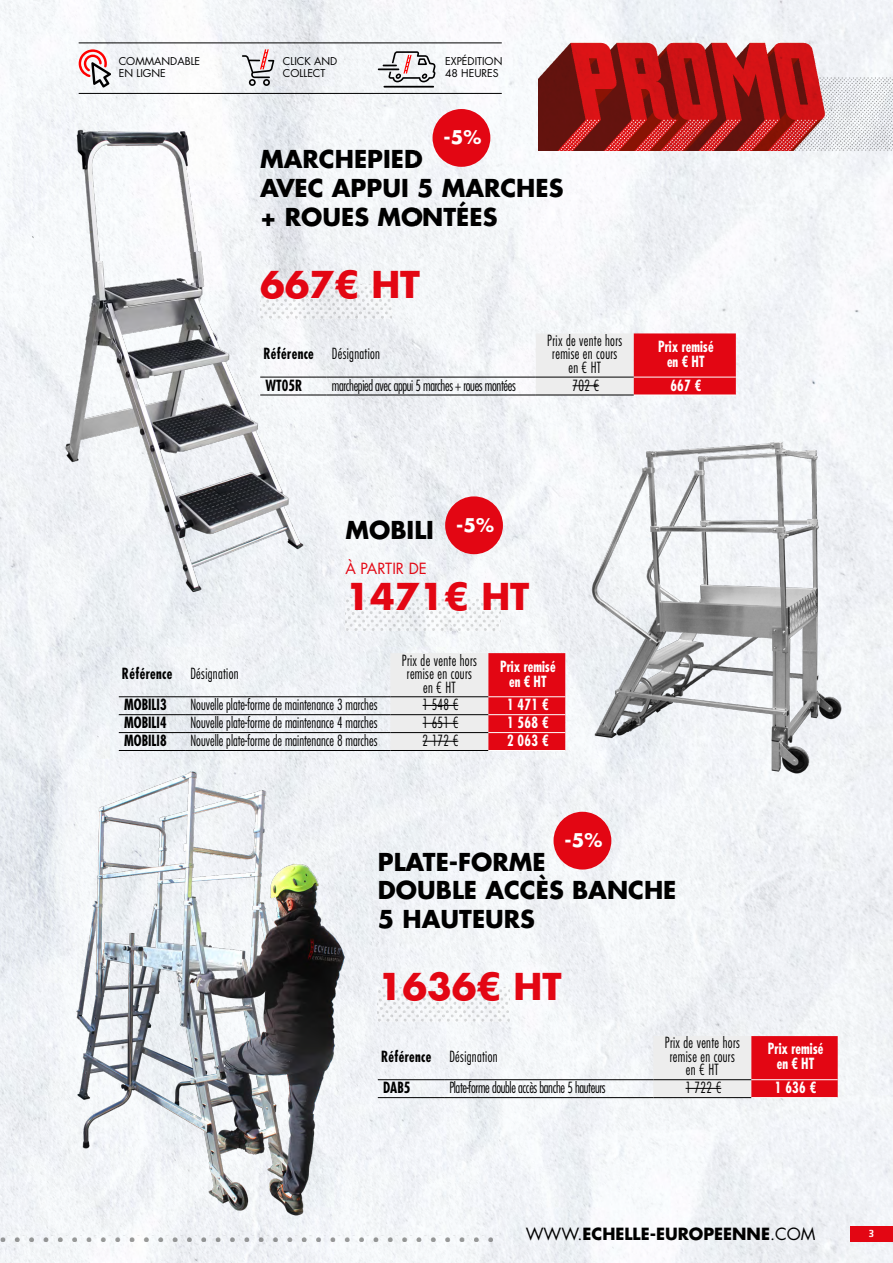
<style>
.page{position:relative;width:893px;height:1263px;background:#fff}
.page>*{position:absolute;margin:0;border:0;box-sizing:border-box;transform-origin:0 0}
.t1{font:700 36px "Futura Std";color:#e30613}
.t2{font:700 24px/28.8px "Futura Std";color:#000}
.t3{font:700 18.45px "Futura Std";color:#fff}
.t4{font:700 16.35px "Futura Std";color:#000}
.t5{font:300 condensed 15px/13.5px "Futura Std";letter-spacing:.025em;color:#000;text-align:center;scale:.9 1}
.t6{font:300 condensed 15px "Futura Std";color:#000;scale:.9 1}
.t7{font:300 condensed 15px "Futura Std";letter-spacing:-.025em;color:#000;scale:.9 1}
.t8{font:700 condensed 15px/15px "Futura Std";color:#fff;text-align:center;scale:.9 1}
.t9{font:700 condensed 15px "Futura Std";color:#000;scale:.9 1}
.t10{font:15px "Futura Std";color:#e30613}
.t11{font:10.5px/12.6px "Futura Std";color:#000}
.t12{font:900 10.5px "Axia Stencil";color:#fff}
.s1{font-weight:700}
.s2{font-weight:400}
</style>
<div class="page">
<img style="left:0;top:0;width:893px;height:1263px">
<svg style="left:242px;top:49px;width:32px;height:37px"></svg>
<svg style="left:378px;top:51px;width:58px;height:37px"></svg>
<svg style="left:79px;top:49px;width:32px;height:39px"></svg>
<hr style="left:79px;top:93px;width:423px;height:1px;background:#000">
<hr style="left:79px;top:43px;width:423px;height:1px;background:#000">
<img style="left:314px;top:285px;width:78px;height:33px">
<hr style="left:260px;top:395px;width:66px;height:1px;background:#000">
<hr style="left:326px;top:395px;width:210px;height:1px;background:#000">
<hr style="left:536px;top:395px;width:98px;height:1px;background:#000">
<hr style="left:260px;top:377px;width:66px;height:1px;background:#000">
<hr style="left:326px;top:377px;width:210px;height:1px;background:#000">
<hr style="left:634px;top:395px;width:102px;height:1px;background:#fff">
<svg style="left:536px;top:333px;width:200px;height:62px"></svg>
<img style="left:0;top:89px;width:314px;height:514px">
<img style="left:588px;top:439px;width:257px;height:339px">
<img style="left:345px;top:597px;width:155px;height:34px">
<svg style="left:390px;top:653px;width:175px;height:97px"></svg>
<hr style="left:119px;top:714px;width:66px;height:1px;background:#000">
<hr style="left:185px;top:714px;width:205px;height:1px;background:#000">
<hr style="left:390px;top:714px;width:98px;height:1px;background:#000">
<hr style="left:119px;top:732px;width:66px;height:1px;background:#000">
<hr style="left:185px;top:732px;width:205px;height:1px;background:#000">
<hr style="left:390px;top:732px;width:98px;height:1px;background:#000">
<hr style="left:119px;top:750px;width:66px;height:1px;background:#000">
<hr style="left:185px;top:750px;width:205px;height:1px;background:#000">
<hr style="left:390px;top:750px;width:98px;height:1px;background:#000">
<hr style="left:119px;top:696px;width:66px;height:1px;background:#000">
<hr style="left:185px;top:696px;width:205px;height:1px;background:#000">
<hr style="left:390px;top:696px;width:98px;height:1px;background:#000">
<hr style="left:488px;top:696px;width:77px;height:1px;background:#fff">
<hr style="left:488px;top:714px;width:77px;height:1px;background:#fff">
<hr style="left:488px;top:732px;width:77px;height:1px;background:#fff">
<hr style="left:488px;top:750px;width:77px;height:1px;background:#fff">
<hr style="left:423px;top:705px;width:35px;height:1px;background:#000">
<hr style="left:423px;top:723px;width:35px;height:1px;background:#000">
<hr style="left:423px;top:741px;width:35px;height:1px;background:#000">
<img style="left:61px;top:752px;width:303px;height:473px">
<img style="left:378px;top:987px;width:131px;height:34px">
<svg style="left:653px;top:1036px;width:185px;height:61px"></svg>
<hr style="left:378px;top:1097px;width:66px;height:1px;background:#000">
<hr style="left:444px;top:1097px;width:209px;height:1px;background:#000">
<hr style="left:653px;top:1097px;width:98px;height:1px;background:#000">
<hr style="left:378px;top:1079px;width:66px;height:1px;background:#000">
<hr style="left:444px;top:1079px;width:209px;height:1px;background:#000">
<hr style="left:653px;top:1079px;width:98px;height:1px;background:#000">
<hr style="left:751px;top:1079px;width:87px;height:1px;background:#fff">
<hr style="left:751px;top:1097px;width:87px;height:1px;background:#fff">
<hr style="left:686px;top:1088px;width:35px;height:1px;background:#000">
<div style="left:433px;top:109px;width:57px;height:58px;background:#e30613;border-radius:50%"></div>
<div style="left:445px;top:496px;width:58px;height:58px;background:#e30613;border-radius:50%"></div>
<div style="left:553px;top:812px;width:58px;height:57px;background:#e30613;border-radius:50%"></div>
<div style="left:850px;top:1226px;width:43px;height:16px;background:#e30613"></div>
<img style="left:0;top:1235px;width:501px;height:7px">
<img style="left:539px;top:43px;width:354px;height:108px">
<p class="t11" style="left:119px;top:55px;width:83px">COMMANDABLE<br>EN LIGNE</p>
<p class="t11" style="left:283px;top:55px;width:56px">CLICK AND<br>COLLECT</p>
<p class="t11" style="left:445px;top:55px;width:59px">EXPÉDITION<br>48 HEURES</p>
<p class="t3" style="left:444px;top:125px;width:39px">-5%</p>
<h2 class="t2" style="left:260px;top:144px;width:305px">MARCHEPIED<br>AVEC APPUI 5 MARCHES + ROUES MONTÉES</h2>
<h1 class="t1" style="left:260px;top:260px;width:161px">667€ HT</h1>
<p class="t5" style="left:263px;top:347px;width:131px"><span class="s1">Référence</span> Désignation</p>
<p class="t5" style="left:547px;top:333px;width:85px">Prix de vente hors remise en cours en € HT</p>
<p class="t8" style="left:658px;top:339px;width:63px">Prix remisé en € HT</p>
<p class="t9" style="left:266px;top:376px;width:42px">WT05R</p>
<p class="t7" style="left:332px;top:376px;width:206px">marchepied avec appui 5 marches + roues montées</p>
<p class="t6" style="left:572px;top:376px;width:31px">702 €</p>
<p class="t8" style="left:670px;top:378px;width:36px">667 €</p>
<p class="t5" style="left:122px;top:667px;width:131px"><span class="s1">Référence</span> Désignation</p>
<p class="t3" style="left:456px;top:513px;width:39px">-5%</p>
<h2 class="t2" style="left:345px;top:516px;width:90px">MOBILI</h2>
<p class="t10" style="left:345px;top:559px;width:83px">À PARTIR DE</p>
<h1 class="t1" style="left:345px;top:572px;width:185px">1471€ HT</h1>
<p class="t5" style="left:402px;top:653px;width:85px">Prix de vente hors remise en cours en € HT</p>
<p class="t8" style="left:500px;top:658px;width:63px">Prix remisé en € HT</p>
<p class="t9" style="left:124px;top:695px;width:49px">MOBILI3</p>
<p class="t6" style="left:190px;top:696px;width:209px">Nouvelle plate-forme de maintenance 3 marches</p>
<p class="t6" style="left:423px;top:696px;width:41px">1 548 €</p>
<p class="t8" style="left:507px;top:697px;width:48px">1 471 €</p>
<p class="t9" style="left:124px;top:713px;width:49px">MOBILI4</p>
<p class="t6" style="left:190px;top:714px;width:209px">Nouvelle plate-forme de maintenance 4 marches</p>
<p class="t6" style="left:423px;top:714px;width:41px">1 651 €</p>
<p class="t8" style="left:507px;top:715px;width:48px">1 568 €</p>
<p class="t9" style="left:124px;top:731px;width:49px">MOBILI8</p>
<p class="t6" style="left:190px;top:732px;width:209px">Nouvelle plate-forme de maintenance 8 marches</p>
<p class="t6" style="left:423px;top:732px;width:41px">2 172 €</p>
<p class="t8" style="left:507px;top:733px;width:48px">2 063 €</p>
<p class="t3" style="left:565px;top:828px;width:39px">-5%</p>
<h2 class="t2" style="left:378px;top:847px;width:300px">PLATE-FORME<br>DOUBLE ACCÈS BANCHE<br>5 HAUTEURS</h2>
<h1 class="t1" style="left:378px;top:963px;width:185px">1636€ HT</h1>
<p class="t5" style="left:381px;top:1050px;width:131px"><span class="s1">Référence</span> Désignation</p>
<p class="t5" style="left:665px;top:1036px;width:85px">Prix de vente hors remise en cours en € HT</p>
<p class="t8" style="left:768px;top:1041px;width:63px">Prix remisé en € HT</p>
<p class="t9" style="left:383px;top:1078px;width:32px">DAB5</p>
<p class="t7" style="left:449px;top:1079px;width:175px">Plate-forme double accès banche 5 hauteurs</p>
<p class="t6" style="left:685px;top:1079px;width:41px">1 722 €</p>
<p class="t8" style="left:775px;top:1080px;width:48px">1 636 €</p>
<p class="t4" style="left:526px;top:1222px;width:291px"><span class="s2">WWW.</span>ECHELLE-EUROPEENNE<span class="s2">.COM</span></p>
<p class="t12" style="left:869px;top:1227px;width:6px">3</p>
</div>
